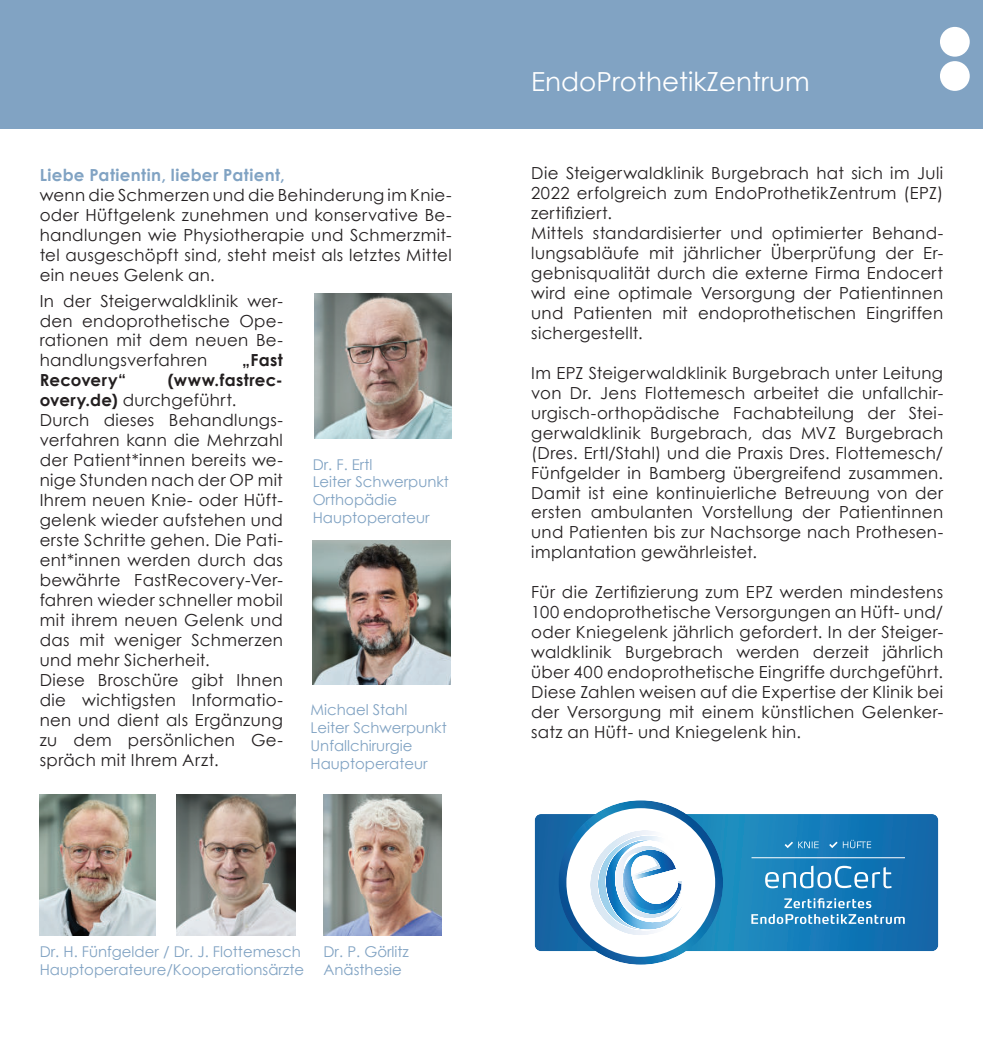
<style>
.page{position:relative;width:983px;height:1042px;background:#fff}
.page>*{position:absolute;margin:0;border:0;box-sizing:border-box;transform-origin:0 0}
.t1{font:26.25px "Century Gothic";color:#fff}
.t2{font:16.62px/19.9px "Century Gothic";letter-spacing:.02em;color:#231f20;text-align:justify}
.t3{font:700 16.62px "Century Gothic";letter-spacing:.025em;color:#81a3c3}
.t4{font:700 16.62px "Century Gothic";letter-spacing:.015em;color:#231f20}
.t5{font:14.88px/17.8px "Century Gothic";color:#81a3c3}
.s1{font-weight:700}
</style>
<div class="page">
<div style="left:0;top:0;width:982px;height:129px;background:#81a3c3"></div>
<div style="left:939px;top:61px;width:30px;height:30px;background:#fff;border-radius:50%"></div>
<div style="left:939px;top:27px;width:30px;height:30px;background:#fff;border-radius:50%"></div>
<img style="left:323px;top:795px;width:119px;height:140px">
<img style="left:40px;top:795px;width:116px;height:140px">
<img style="left:176px;top:795px;width:119px;height:140px">
<img style="left:313px;top:541px;width:137px;height:144px">
<svg style="left:534px;top:814px;width:404px;height:137px;background:#1878b3"></svg>
<svg style="left:558px;top:800px;width:164px;height:165px;background:#1769a6"></svg>
<div style="left:566px;top:808px;width:149px;height:149px;background:#fff;border-radius:50%"></div>
<svg style="left:765px;top:865px;width:126px;height:23px;background:#4d9ac9"></svg>
<hr style="left:751px;top:857px;width:153px;height:1px;background:#fff">
<svg style="left:829px;top:840px;width:41px;height:8px"></svg>
<svg style="left:798px;top:841px;width:20px;height:7px"></svg>
<svg style="left:784px;top:841px;width:8px;height:7px"></svg>
<svg style="left:784px;top:898px;width:87px;height:10px"></svg>
<svg style="left:751px;top:914px;width:153px;height:10px"></svg>
<svg style="left:590px;top:830px;width:92px;height:105px"></svg>
<img style="left:315px;top:293px;width:136px;height:146px">
<p class="t3" style="left:40px;top:168px;width:246px">Liebe Patientin, lieber Patient,</p>
<p class="t2" style="left:40px;top:186px;width:413px">wenn die Schmerzen und die Behinderung im Knie&shy;oder Hüftgelenk zunehmen und konservative Be&shy;handlungen wie Physiotherapie und Schmerzmit&shy;tel ausgeschöpft sind, steht meist als letztes Mittel ein neues Gelenk an.</p>
<p class="t2" style="left:40px;top:292px;width:245px">In der Steigerwaldklinik wer&shy;den endoprothetische Ope&shy;rationen mit dem neuen Be&shy;handlungsverfahren</p>
<p class="t4" style="left:242px;top:354px;width:42px">„Fast</p>
<p class="t2" style="left:40px;top:372px;width:245px;text-align:left;text-indent:128px"><span class="s1">(www.fastrec&shy;overy.de)</span> durchgeführt.<br>Durch dieses Behandlungs&shy;verfahren kann die Mehrzahl der Patient*innen bereits we&shy;nige Stunden nach der OP mit<br>Ihrem neuen Knie- oder Hüft&shy;gelenk wieder aufstehen und erste Schritte gehen. Die Pati&shy;ent*innen werden durch das bewährte FastRecovery-Ver&shy;fahren wieder schneller mobil mit ihrem neuen Gelenk und das mit weniger Schmerzen und mehr Sicherheit.<br>Diese Broschüre gibt Ihnen die wichtigsten Informatio&shy;nen und dient als Ergänzung zu dem persönlichen Ge&shy;spräch mit Ihrem Arzt.</p>
<p class="t4" style="left:40px;top:373px;width:88px">Recovery“</p>
<p class="t5" style="left:312px;top:457px;width:138px">Dr. F. Ertl<br>Leiter Schwerpunkt<br>Orthopädie<br>Hauptoperateur</p>
<p class="t5" style="left:310px;top:702px;width:138px">Michael Stahl<br>Leiter Schwerpunkt<br>Unfallchirurgie<br>Hauptoperateur</p>
<p class="t5" style="left:40px;top:944px;width:266px">Dr. H. Fünfgelder / Dr. J. Flottemesch<br>Hauptoperateure/Kooperationsärzte</p>
<p class="t5" style="left:323px;top:944px;width:87px">Dr. P. Görlitz<br>Anästhesie</p>
<h1 class="t1" style="left:531px;top:71px;width:280px">EndoProthetikZentrum</h1>
<p class="t2" style="left:531px;top:165px;width:413px;text-align:left">Die Steigerwaldklinik Burgebrach hat sich im Juli 2022 erfolgreich zum EndoProthetikZentrum (EPZ) zertifiziert.<br>Mittels standardisierter und optimierter Behand&shy;lungsabläufe mit jährlicher Überprüfung der Er&shy;gebnisqualität durch die externe Firma Endocert wird eine optimale Versorgung der Patientinnen und Patienten mit endoprothetischen Eingriffen sichergestellt.</p>
<p class="t2" style="left:531px;top:364px;width:413px">Im EPZ Steigerwaldklinik Burgebrach unter Leitung von Dr. Jens Flottemesch arbeitet die unfallchir&shy;urgisch-orthopädische Fachabteilung der Stei&shy;gerwaldklinik Burgebrach, das MVZ Burgebrach (Dres. Ertl/Stahl) und die Praxis Dres. Flottemesch/ Fünfgelder in Bamberg übergreifend zusammen.<br>Damit ist eine kontinuierliche Betreuung von der ersten ambulanten Vorstellung der Patientinnen und Patienten bis zur Nachsorge nach Prothesen&shy;implantation gewährleistet.</p>
<p class="t2" style="left:531px;top:582px;width:413px">Für die Zertifizierung zum EPZ werden mindestens 100 endoprothetische Versorgungen an Hüft- und/ oder Kniegelenk jährlich gefordert. In der Steiger&shy;waldklinik Burgebrach werden derzeit jährlich über 400 endoprothetische Eingriffe durchgeführt.<br>Diese Zahlen weisen auf die Expertise der Klinik bei der Versorgung mit einem künstlichen Gelenker&shy;satz an Hüft- und Kniegelenk hin.</p>
</div>
